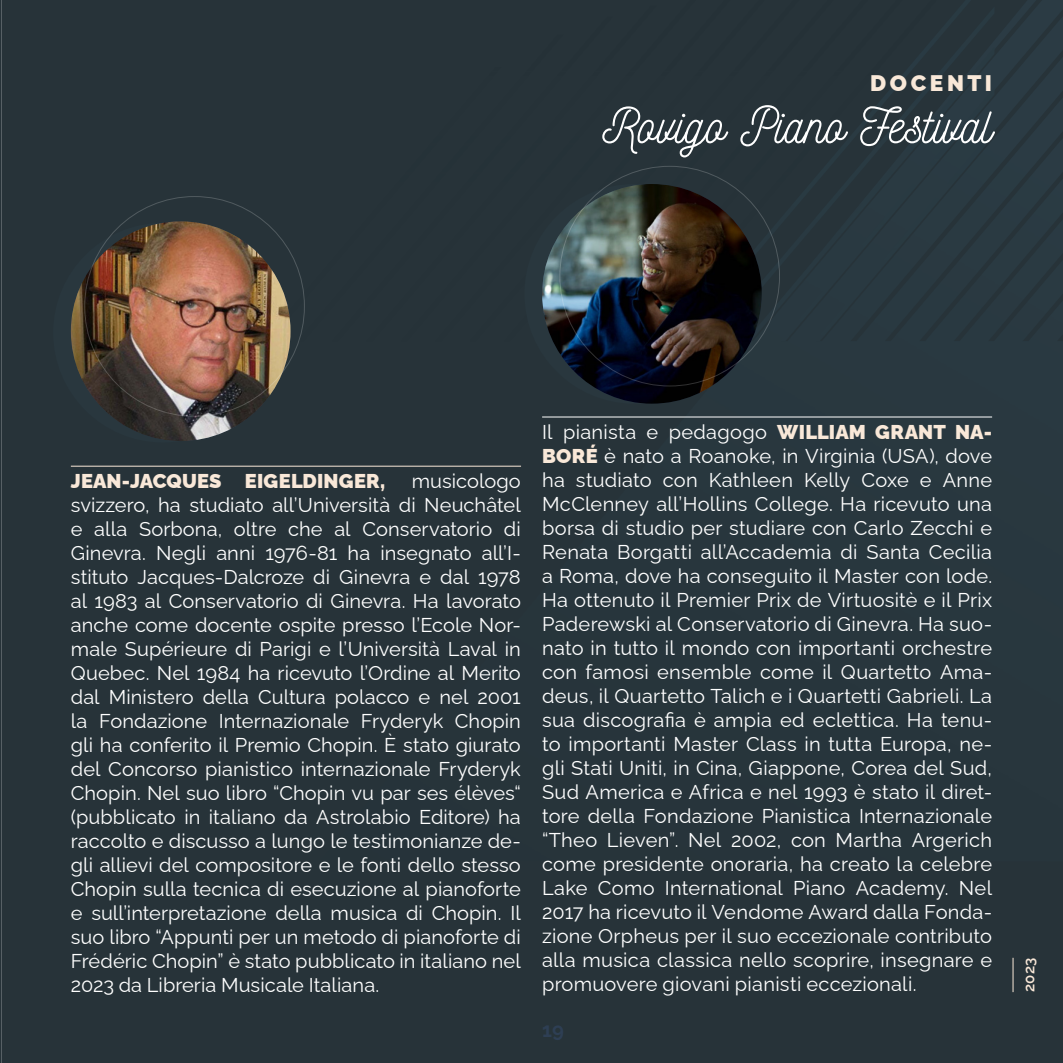
<style>
.page{position:relative;width:1063px;height:1063px;background:#fff}
.page>*{position:absolute;margin:0;border:0;box-sizing:border-box;transform-origin:0 0}
.t1{font:50px "Nickainley";letter-spacing:.005em;color:#fff}
.t2{font:900 22.5px "Raleway";letter-spacing:.16em;color:#f9e8d8}
.t3{font:20px/24px "Raleway";letter-spacing:.005em;color:#fff;text-align:justify}
.t4{font:900 20px "Raleway";letter-spacing:.01em;color:#f9e8d8}
.t5{font:700 20px "Raleway";color:#2e3f54}
.t6{font:600 15px "Raleway";color:#f9e8d8}
.s1{font-weight:900;color:#f9e8d8}
</style>
<div class="page">
<svg style="left:0;top:0;width:2px;height:1063px"></svg>
<div style="left:2px;top:0;width:1061px;height:1063px;background:#273339"></div>
<div style="left:321px;top:0;width:742px;height:862px;background:#27353c"></div>
<img style="left:971px;top:6px;width:23px;height:335px">
<div style="left:937px;top:0;width:34px;height:341px;background:#293941"></div>
<div style="left:902px;top:0;width:35px;height:341px;background:#293941"></div>
<div style="left:868px;top:0;width:34px;height:341px;background:#27343a"></div>
<div style="left:834px;top:0;width:34px;height:341px;background:#273339"></div>
<div style="left:799px;top:0;width:35px;height:341px;background:#273339"></div>
<div style="left:765px;top:0;width:34px;height:341px;background:#273339"></div>
<div style="left:730px;top:0;width:35px;height:341px;background:#273339"></div>
<div style="left:696px;top:0;width:34px;height:216px;background:#273339"></div>
<div style="left:401px;top:0;width:295px;height:193px;background:#273339"></div>
<div style="left:367px;top:6px;width:290px;height:180px;background:#273339"></div>
<div style="left:332px;top:17px;width:281px;height:193px;background:#273339"></div>
<div style="left:298px;top:35px;width:265px;height:306px;background:#273339"></div>
<div style="left:263px;top:67px;width:238px;height:274px;background:#273339"></div>
<hr style="left:1013px;top:958px;width:1px;height:34px;background:#f9e8d8">
<hr style="left:71px;top:466px;width:450px;height:1px;background:#f9e8d8">
<div style="left:53px;top:223px;width:220px;height:220px;background:#29373e;border-radius:50%"></div>
<img style="left:71px;top:221px;width:220px;height:220px;border-radius:110px">
<div style="left:524px;top:184px;width:220px;height:220px;background:#29373e;border-radius:50%"></div>
<hr style="left:542px;top:417px;width:450px;height:1px;background:#fff">
<img style="left:542px;top:184px;width:220px;height:220px;border-radius:110px">
<p class="t2" style="left:870px;top:65px;width:123px">DOCENTI</p>
<h1 class="t1" style="left:602px;top:93px;width:391px">Rovigo Piano Festival</h1>
<p class="t3" style="left:71px;top:467px;width:452px;text-indent:341px">musicologo svizzero, ha studiato all’Università di Neuchâtel e alla Sorbona, oltre che al Conservatorio di Ginevra. Negli anni 1976-81 ha insegnato all’I&shy;stituto Jacques-Dalcroze di Ginevra e dal 1978 al 1983 al Conservatorio di Ginevra. Ha lavorato anche come docente ospite presso l’Ecole Nor&shy;male Supérieure di Parigi e l’Università Laval in Quebec. Nel 1984 ha ricevuto l’Ordine al Merito dal Ministero della Cultura polacco e nel 2001 la Fondazione Internazionale Fryderyk Chopin gli ha conferito il Premio Chopin. È stato giurato del Concorso pianistico internazionale Fryderyk Chopin. Nel suo libro “Chopin vu par ses élèves“ (pubblicato in italiano da Astrolabio Editore) ha raccolto e discusso a lungo le testimonianze de&shy;gli allievi del compositore e le fonti dello stesso Chopin sulla tecnica di esecuzione al pianoforte e sull’interpretazione della musica di Chopin. Il suo libro “Appunti per un metodo di pianoforte di Frédéric Chopin” è stato pubblicato in italiano nel 2023 da Libreria Musicale Italiana.</p>
<p class="t4" style="left:71px;top:465px;width:316px">JEAN-JACQUES EIGELDINGER,</p>
<p class="t3" style="left:542px;top:417px;width:452px">Il pianista e pedagogo <span class="s1">WILLIAM GRANT NA-BORÉ</span> è nato a Roanoke, in Virginia (USA), dove ha studiato con Kathleen Kelly Coxe e Anne McClenney all’Hollins College. Ha ricevuto una borsa di studio per studiare con Carlo Zecchi e Renata Borgatti all’Accademia di Santa Cecilia a Roma, dove ha conseguito il Master con lode.<br>Ha ottenuto il Premier Prix de Virtuositè e il Prix Paderewski al Conservatorio di Ginevra. Ha suo&shy;nato in tutto il mondo con importanti orchestre con famosi ensemble come il Quartetto Ama&shy;deus, il Quartetto Talich e i Quartetti Gabrieli. La sua discografia è ampia ed eclettica. Ha tenu&shy;to importanti Master Class in tutta Europa, ne&shy;gli Stati Uniti, in Cina, Giappone, Corea del Sud, Sud America e Africa e nel 1993 è stato il diret&shy;tore della Fondazione Pianistica Internazionale “Theo Lieven”. Nel 2002, con Martha Argerich come presidente onoraria, ha creato la celebre Lake Como International Piano Academy. Nel 2017 ha ricevuto il Vendome Award dalla Fonda&shy;zione Orpheus per il suo eccezionale contributo alla musica classica nello scoprire, insegnare e promuovere giovani pianisti eccezionali.</p>
<p class="t5" style="left:542px;top:1014px;width:23px">19</p>
<p class="t6" style="left:1018px;top:992px;width:36px;rotate:-90deg">2023</p>
</div>
